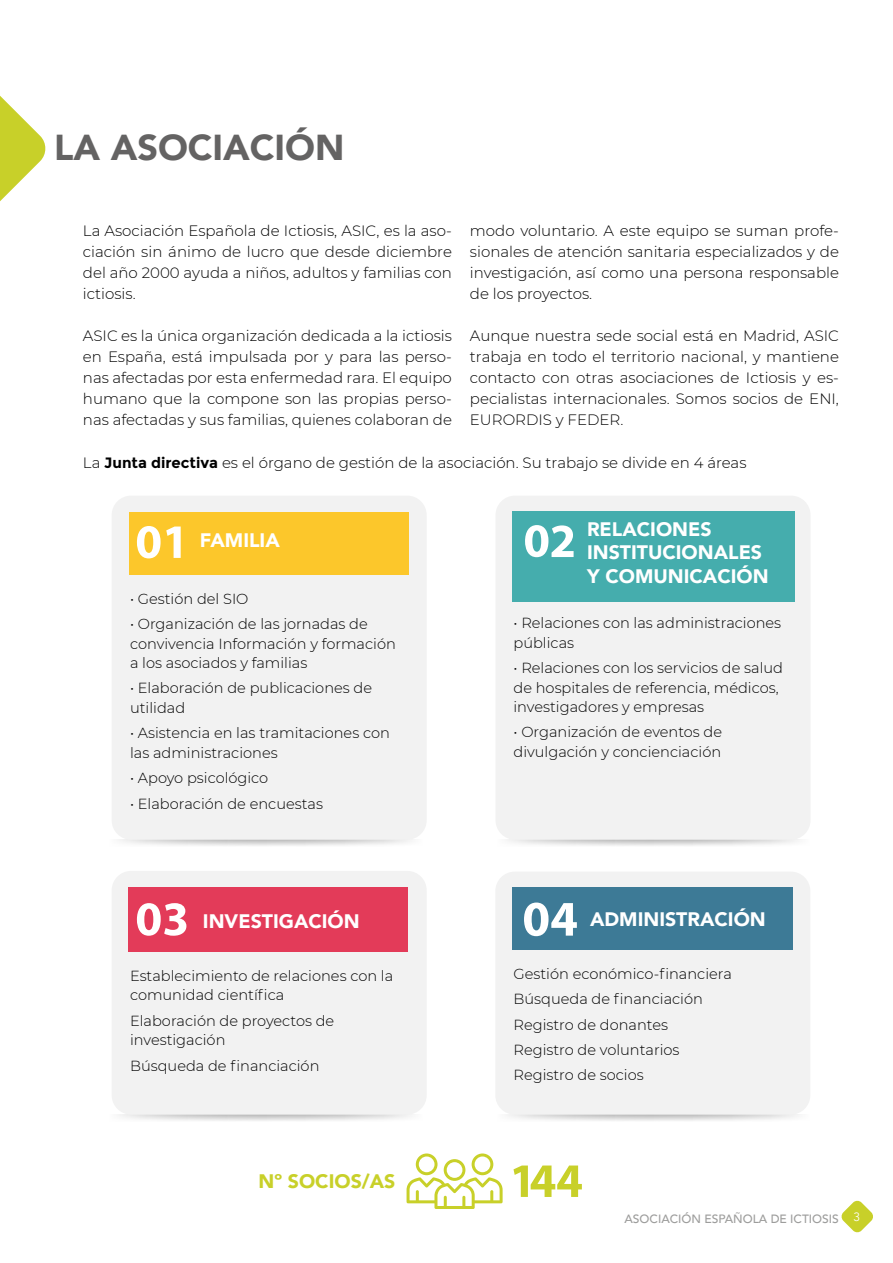
<style>
.page{position:relative;width:893px;height:1263px;background:#fff}
.page>*{position:absolute;margin:0;border:0;box-sizing:border-box;transform-origin:0 0}
.t1{font:900 36px "Avenir";color:#646363}
.t2{font:900 19.5px/23.4px "Avenir";color:#fff}
.t3{font:900 19.5px "Avenir";color:#c8d029}
.t4{font:300 15px/21px "Montserrat";color:#000;text-align:justify}
.t5{font:300 14.55px/19.5px "Montserrat";color:#000}
.t6{font:500 12px "Avenir";color:#9d9d9c}
.s1{font-weight:700}
</style>
<div class="page">
<svg style="left:841px;top:1200px;width:32px;height:33px"></svg>
<div style="left:112px;top:496px;width:315px;height:344px;background:#f2f2f2;border-radius:19px"></div>
<div style="left:112px;top:871px;width:315px;height:243px;background:#f2f2f2;border-radius:19px"></div>
<div style="left:495px;top:496px;width:315px;height:344px;background:#f2f2f2;border-radius:19px"></div>
<div style="left:495px;top:872px;width:315px;height:242px;background:#f2f2f2;border-radius:19px"></div>
<div style="left:129px;top:512px;width:279px;height:62px;background:#fcc72b"></div>
<div style="left:129px;top:887px;width:279px;height:65px;background:#e33b59"></div>
<div style="left:512px;top:512px;width:283px;height:90px;background:#45adad"></div>
<div style="left:512px;top:887px;width:280px;height:63px;background:#3d7a96"></div>
<svg style="left:137px;top:526px;width:44px;height:32px"></svg>
<svg style="left:525px;top:525px;width:49px;height:32px"></svg>
<svg style="left:137px;top:903px;width:49px;height:33px"></svg>
<svg style="left:524px;top:902px;width:53px;height:34px"></svg>
<svg style="left:513px;top:1165px;width:69px;height:32px"></svg>
<svg style="left:407px;top:1153px;width:96px;height:56px"></svg>
<svg style="left:0;top:96px;width:46px;height:106px"></svg>
<h1 class="t1" style="left:54px;top:116px;width:292px">LA ASOCIACIÓN</h1>
<p class="t4" style="left:470px;top:219px;width:371px">modo voluntario. A este equipo se suman profe&shy;sionales de atención sanitaria especializados y de investigación, así como una persona responsable de los proyectos.</p>
<p class="t4" style="left:470px;top:324px;width:371px">Aunque nuestra sede social está en Madrid, ASIC trabaja en todo el territorio nacional, y mantiene contacto con otras asociaciones de Ictiosis y es&shy;pecialistas internacionales. Somos socios de ENI, EURORDIS y FEDER.</p>
<p class="t4" style="left:83px;top:452px;width:665px">La <span class="s1">Junta directiva</span> es el órgano de gestión de la asociación. Su trabajo se divide en 4 áreas</p>
<p class="t4" style="left:83px;top:219px;width:371px">La Asociación Española de Ictiosis, ASIC, es la aso&shy;ciación sin ánimo de lucro que desde diciembre del año 2000 ayuda a niños, adultos y familias con ictiosis.</p>
<p class="t4" style="left:83px;top:324px;width:371px">ASIC es la única organización dedicada a la ictiosis en España, está impulsada por y para las perso&shy;nas afectadas por esta enfermedad rara. El equipo humano que la compone son las propias perso&shy;nas afectadas y sus familias, quienes colaboran de</p>
<h2 class="t2" style="left:200px;top:528px;width:81px">FAMILIA</h2>
<p class="t5" style="left:130px;top:588px;width:120px">• Gestión del SIO</p>
<p class="t5" style="left:130px;top:614px;width:267px">• Organización de las jornadas de convivencia Información y formación a los asociados y familias</p>
<p class="t5" style="left:130px;top:678px;width:244px">• Elaboración de publicaciones de utilidad</p>
<p class="t5" style="left:130px;top:723px;width:261px">• Asistencia en las tramitaciones con las administraciones</p>
<p class="t5" style="left:130px;top:768px;width:140px">• Apoyo psicológico</p>
<p class="t5" style="left:130px;top:793px;width:195px">• Elaboración de encuestas</p>
<h2 class="t2" style="left:203px;top:909px;width:158px">INVESTIGACIÓN</h2>
<p class="t5" style="left:130px;top:965px;width:265px">Establecimiento de relaciones con la comunidad científica</p>
<p class="t5" style="left:130px;top:1010px;width:206px">Elaboración de proyectos de investigación</p>
<p class="t5" style="left:130px;top:1055px;width:191px">Búsqueda de financiación</p>
<h2 class="t3" style="left:258px;top:1164px;width:138px">Nº SOCIOS/AS</h2>
<h2 class="t2" style="left:587px;top:517px;width:183px">RELACIONES<br>INSTITUCIONALES<br>Y COMUNICACIÓN</h2>
<p class="t5" style="left:513px;top:613px;width:269px">• Relaciones con las administraciones públicas</p>
<p class="t5" style="left:513px;top:658px;width:271px">• Relaciones con los servicios de salud de hospitales de referencia, médicos, investigadores y empresas</p>
<p class="t5" style="left:513px;top:722px;width:210px">• Organización de eventos de divulgación y concienciación</p>
<h2 class="t2" style="left:590px;top:906px;width:177px">ADMINISTRACIÓN</h2>
<p class="t5" style="left:513px;top:960px;width:220px;line-height:25.5px">Gestión económico-financiera<br>Búsqueda de financiación<br>Registro de donantes<br>Registro de voluntarios<br>Registro de socios</p>
<p class="t6" style="left:624px;top:1208px;width:237px">ASOCIACIÓN ESPAÑOLA DE ICTIOSIS <sup>3</sup></p>
</div>
